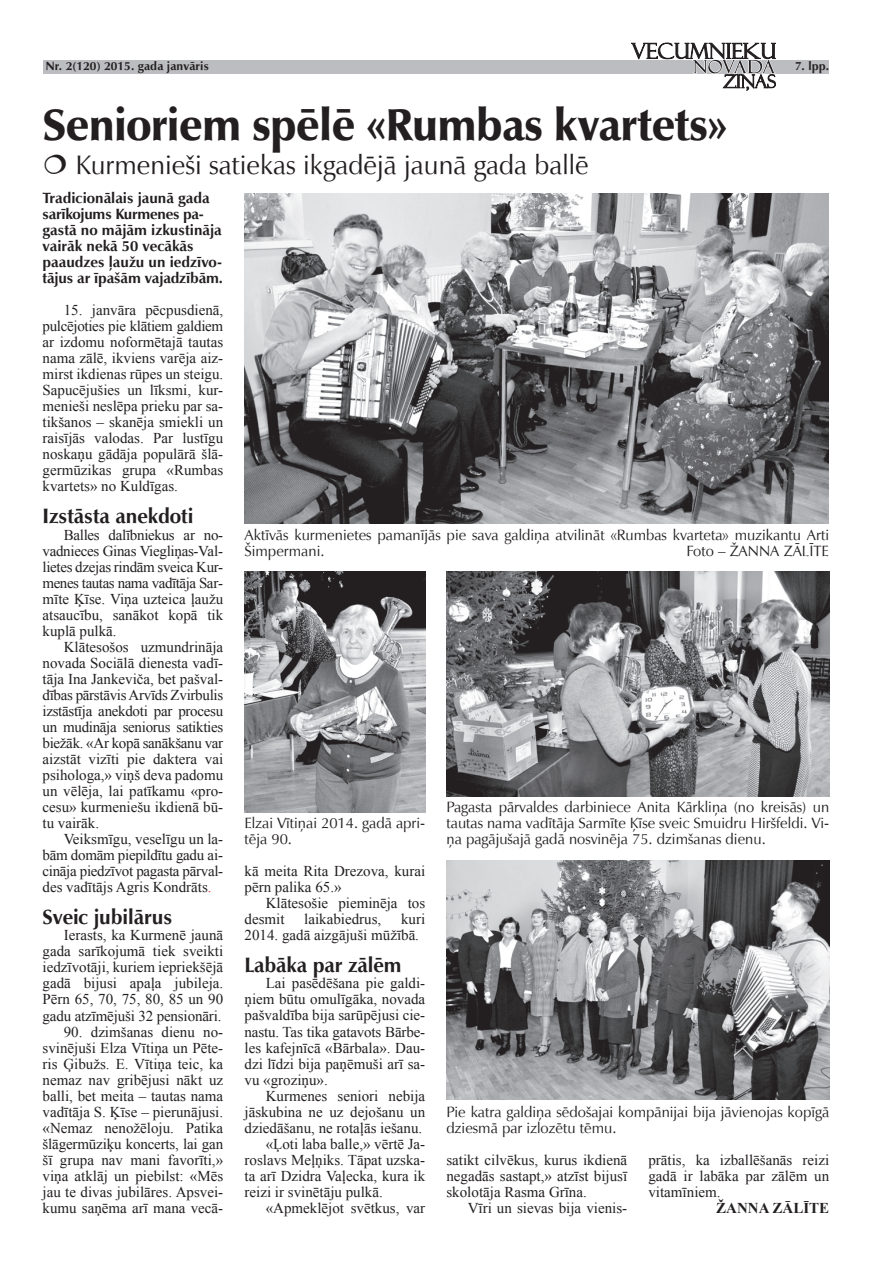
<style>
.page{position:relative;width:893px;height:1263px;background:#fff}
.page>*{position:absolute;margin:0;border:0;box-sizing:border-box;transform-origin:0 0}
.t1{font:900 45px "Zapf Humanist 601 TL";letter-spacing:-.015em;color:#231f20}
.t2{font:27px "Zapf Humanist 601 TL";color:#231f20}
.t3{font:700 21px "Zapf Humanist 601 TL";letter-spacing:-.005em;color:#231f20}
.t4{font:15px/16px "Times New Roman";color:#231f20;text-align:justify}
.t5{font:15px/16px "Zapf Humanist 601 TL";color:#231f20}
.t6{font:700 15px/16px "Zapf Humanist 601 TL";color:#231f20}
.t7{font:700 15px "Times New Roman";color:#231f20}
.t8{font:700 12px "Zapf Humanist 601 TL";letter-spacing:.01em;color:#231f20}
.s1{color:#ee2f2a}
</style>
<div class="page">
<div style="left:44px;top:60px;width:785px;height:13px;background:#bcbdc0"></div>
<svg style="left:631px;top:43px;width:145px;height:48px"></svg>
<img style="left:244px;top:194px;width:585px;height:329px">
<img style="left:446px;top:571px;width:383px;height:225px">
<img style="left:244px;top:572px;width:181px;height:240px">
<img style="left:446px;top:860px;width:383px;height:239px">
<p class="t8" style="left:46px;top:58px;width:165px">Nr. 2(120) 2015. gada janvāris</p>
<p class="t8" style="left:795px;top:58px;width:36px">7. lpp.</p>
<h1 class="t1" style="left:43px;top:97px;width:687px">Senioriem spēlē «Rumbas kvartets»</h1>
<h2 class="t2" style="left:76px;top:148px;width:515px">Kurmenieši satiekas ikgadējā jaunā gada ballē</h2>
<p class="t6" style="left:43px;top:189px;width:182px">Tradicionālais jaunā gada sarīkojums Kurmenes pa&shy;gastā no mājām izkustināja vairāk nekā 50 vecākās paaudzes ļaužu un iedzīvo&shy;tājus ar īpašām vajadzībām.</p>
<p class="t4" style="left:43px;top:302px;width:182px;text-indent:21px">15. janvāra pēcpusdienā, pulcējoties pie klātiem galdiem ar izdomu noformētajā tautas nama zālē, ikviens varēja aiz&shy;mirst ikdienas rūpes un steigu.<br>Sapucējušies un līksmi, kur&shy;menieši neslēpa prieku par sa&shy;tikšanos – skanēja smiekli un raisījās valodas. Par lustīgu noskaņu gādāja populārā šlā&shy;germūzikas grupa «Rumbas kvartets» no Kuldīgas.</p>
<h3 class="t3" style="left:43px;top:503px;width:152px">Izstāsta anekdoti</h3>
<p class="t4" style="left:43px;top:526px;width:182px;text-indent:21px">Balles dalībniekus ar no&shy;vadnieces Ginas Viegliņas-Val&shy;lietes dzejas rindām sveica Kur&shy;menes tautas nama vadītāja Sar&shy;mīte Ķīse. Viņa uzteica ļaužu atsaucību, sanākot kopā tik kuplā pulkā.</p>
<p class="t4" style="left:43px;top:638px;width:182px;text-indent:21px">Klātesošos uzmundrināja novada Sociālā dienesta vadī&shy;tāja Ina Jankeviča, bet pašval&shy;dības pārstāvis Arvīds Zvirbulis izstāstīja anekdoti par procesu un mudināja seniorus satikties biežāk. «Ar kopā sanākšanu var aizstāt vizīti pie daktera vai psihologa,» viņš deva padomu un vēlēja, lai patīkamu «pro&shy;cesu» kurmeniešu ikdienā bū&shy;tu vairāk.</p>
<p class="t4" style="left:43px;top:831px;width:182px;text-indent:21px">Veiksmīgu, veselīgu un la&shy;bām domām piepildītu gadu ai&shy;cināja piedzīvot pagasta pārval&shy;des vadītājs Agris Kondrāts<span class="s1">.</span></p>
<h3 class="t3" style="left:43px;top:903px;width:131px">Sveic jubilārus</h3>
<p class="t4" style="left:43px;top:927px;width:182px;text-indent:21px">Ierasts, ka Kurmenē jaunā gada sarīkojumā tiek sveikti iedzīvotāji, kuriem iepriekšējā gadā bijusi apaļa jubileja.<br>Pērn 65, 70, 75, 80, 85 un 90 gadu atzīmējuši 32 pensionāri.</p>
<p class="t4" style="left:43px;top:1023px;width:182px;text-indent:21px">90. dzimšanas dienu no&shy;svinējuši Elza Vītiņa un Pēte&shy;ris Ģibužs. E. Vītiņa teic, ka nemaz nav gribējusi nākt uz balli, bet meita – tautas nama vadītāja S. Ķīse – pierunājusi. «Nemaz nenožēloju. Patika šlāgermūziķu koncerts, lai gan šī grupa nav mani favorīti,» viņa atklāj un piebilst: «Mēs jau te divas jubilāres. Apsvei&shy;kumu saņēma arī mana vecā-</p>
<p class="t5" style="left:244px;top:526px;width:586px">Aktīvās kurmenietes pamanījās pie sava galdiņa atvilināt «Rumbas kvarteta» muzikantu Arti<br>Šimpermani.</p>
<p class="t5" style="left:686px;top:542px;width:144px">Foto – ŽANNA ZĀLĪTE</p>
<p class="t5" style="left:244px;top:815px;width:182px">Elzai Vītiņai 2014. gadā apri&shy;tēja 90.</p>
<p class="t4" style="left:244px;top:863px;width:182px">kā meita Rita Drezova, kurai pērn palika 65.»</p>
<p class="t4" style="left:244px;top:895px;width:182px;text-indent:21px">Klātesošie pieminēja tos desmit</p>
<p class="t4" style="left:244px;top:911px;width:182px;text-indent:157px">kuri<br>2014. gadā aizgājuši mūžībā.</p>
<h3 class="t3" style="left:244px;top:952px;width:159px">Labāka par zālēm</h3>
<p class="t4" style="left:244px;top:975px;width:182px;text-indent:21px">Lai pasēdēšana pie galdi&shy;ņiem būtu omulīgāka, novada pašvaldība bija sarūpējusi cie&shy;nastu. Tas tika gatavots Bārbe&shy;les kafejnīcā «Bārbala». Dau&shy;dzi līdzi bija paņēmuši arī sa&shy;vu «groziņu».</p>
<p class="t4" style="left:266px;top:1087px;width:161px">Kurmenes seniori nebija</p>
<p class="t4" style="left:244px;top:1103px;width:182px">jāskubina ne uz dejošanu un</p>
<p class="t4" style="left:244px;top:1119px;width:179px">dziedāšanu, ne rotaļās iešanu.</p>
<p class="t4" style="left:266px;top:1135px;width:161px">«Ļoti laba balle,» vērtē Ja-</p>
<p class="t4" style="left:244px;top:1151px;width:182px">roslavs Meļņiks. Tāpat uzska-</p>
<p class="t4" style="left:244px;top:1167px;width:182px">ta arī Dzidra Vaļecka, kura ik</p>
<p class="t4" style="left:244px;top:1183px;width:140px">reizi ir svinētāju pulkā.</p>
<p class="t4" style="left:266px;top:1200px;width:161px">«Apmeklējot svētkus, var</p>
<p class="t4" style="left:304px;top:911px;width:79px">laikabiedrus,</p>
<p class="t5" style="left:446px;top:799px;width:384px;text-align:justify">Pagasta pārvaldes darbiniece Anita Kārkliņa (no kreisās) un tautas nama vadītāja Sarmīte Ķīse sveic Smuidru Hiršfeldi. Vi&shy;ņa pagājušajā gadā nosvinēja 75. dzimšanas dienu.</p>
<p class="t5" style="left:446px;top:1103px;width:384px">Pie katra galdiņa sēdošajai kompānijai bija jāvienojas kopīgā dziesmā par izlozētu tēmu.</p>
<p class="t4" style="left:446px;top:1151px;width:182px">satikt cilvēkus, kurus ikdienā negadās sastapt,» atzīst bijusī skolotāja Rasma Grīna.</p>
<p class="t4" style="left:468px;top:1200px;width:161px">Vīri un sievas bija vienis-</p>
<p class="t4" style="left:648px;top:1151px;width:182px">prātis, ka izballēšanās reizi gadā ir labāka par zālēm un vitamīniem.</p>
<p class="t7" style="left:716px;top:1197px;width:114px">ŽANNA ZĀLĪTE</p>
</div>
